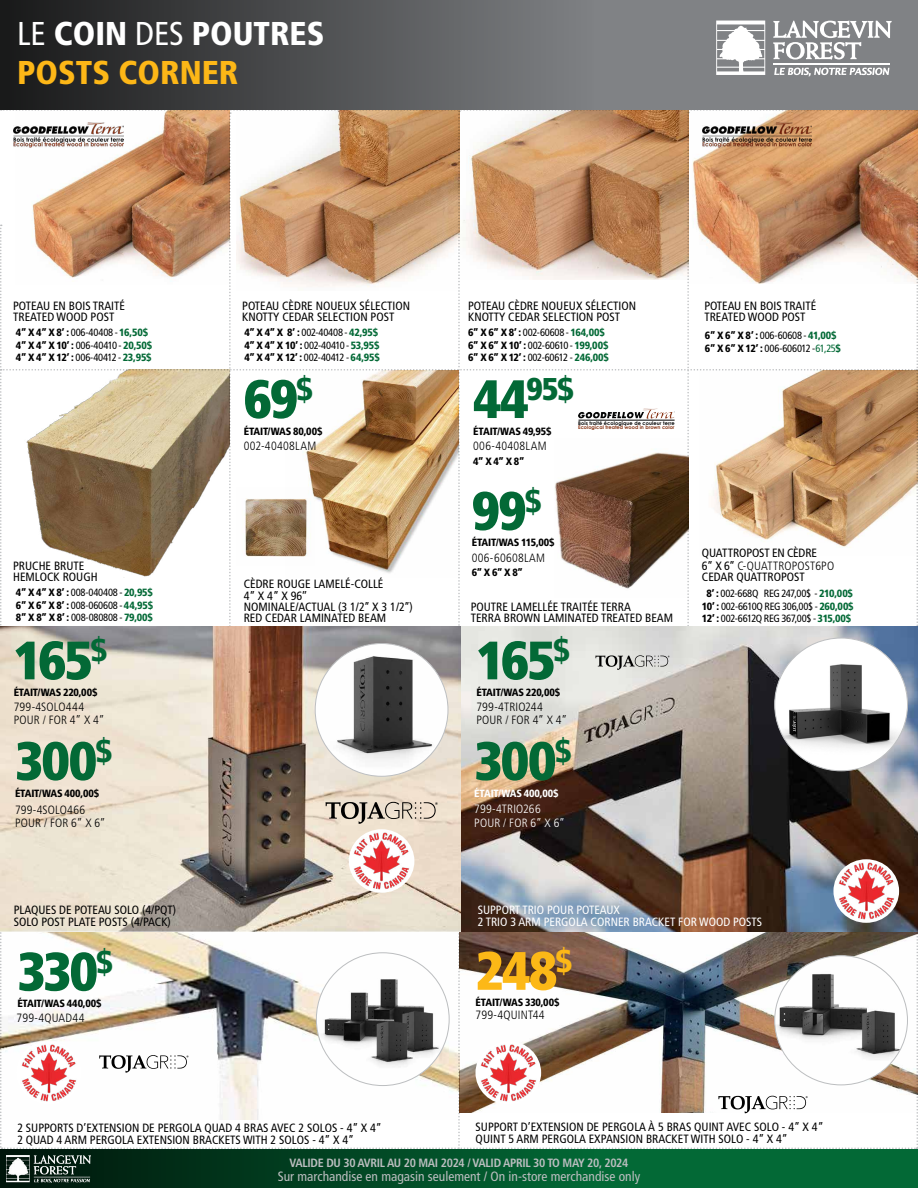
<style>
.page{position:relative;width:918px;height:1188px;background:#fff}
.page>*{position:absolute;margin:0;border:0;box-sizing:border-box;transform-origin:0 0}
.t1{font:900 condensed 54px "Frutiger LT Std";letter-spacing:-.03em;color:#036936}
.t2{font:900 condensed 54px "Frutiger LT Std";color:#fcb817}
.t3{font:900 condensed 33px/39.2px "Frutiger LT Std";color:#fff}
.t4{font:900 condensed 31.5px "Frutiger LT Std";color:#036936}
.t5{font:condensed 13.5px "Frutiger LT Std";color:#bcbec0}
.t6{font:condensed 12px/11.2px "Frutiger LT Std";color:#000}
.t7{font:300 condensed 12px/13.5px "Frutiger LT Std";letter-spacing:.02em;color:#000}
.t8{font:condensed 12px/11.2px "Frutiger LT Std";color:#fff}
.t9{font:700 condensed 12px "Frutiger LT Std";letter-spacing:-.025em;color:#bcbec0}
.t10{font:300 condensed 12px/13.5px "Frutiger LT Std";letter-spacing:.015em;color:#fff}
.t11{font:condensed 10.5px/12.6px "Frutiger LT Std";letter-spacing:-.02em;color:#000}
.t12{font:900 condensed 10.5px "Frutiger LT Std";letter-spacing:-.02em;color:#000}
.t13{font:900 condensed 10.5px "Frutiger LT Std";letter-spacing:-.015em;color:#fff}
.t14{font:700 4.95px "Century Gothic";letter-spacing:.02em;color:#000}
.t15{font:700 4.95px "Century Gothic";letter-spacing:.005em;color:#873213}
.s1{font-weight:400}
.s2{color:#fdb717}
.s3{font-weight:900}
.s4{font-weight:900;color:#036936}
.s5{color:#036936}
.s6{font-size:54px}
.s7{font-weight:300}
</style>
<div class="page">
<img style="left:0;top:109px;width:918px;height:1040px">
<div style="left:349px;top:829px;width:65px;height:64px;background:#fff;border-radius:50%"></div>
<img style="left:353px;top:832px;width:57px;height:58px">
<svg style="left:833px;top:859px;width:66px;height:64px"></svg>
<img style="left:838px;top:862px;width:57px;height:59px">
<svg style="left:0;top:1187px;width:918px;height:1px"></svg>
<svg style="left:0;top:1149px;width:918px;height:38px;background:#025029"></svg>
<img style="left:7px;top:1155px;width:84px;height:27px">
<svg style="left:0;top:0;width:918px;height:109px;background:#5a5c5e"></svg>
<svg style="left:716px;top:21px;width:49px;height:54px"></svg>
<svg style="left:773px;top:20px;width:119px;height:40px"></svg>
<svg style="left:774px;top:67px;width:115px;height:9px"></svg>
<hr style="left:773px;top:64px;width:117px;height:1px;background:#fff">
<h2 class="t3" style="left:17px;top:14px;width:309px"><span class="s1">LE</span> COIN <span class="s1">DES</span> POUTRES<br><span class="s2">POSTS CORNER</span></h2>
<p class="t6" style="left:13px;top:300px;width:113px">POTEAU EN BOIS TRAITÉ<br>TREATED WOOD POST</p>
<p class="t6" style="left:242px;top:300px;width:169px">POTEAU CÈDRE NOUEUX SÉLECTION<br>KNOTTY CEDAR SELECTION POST</p>
<p class="t6" style="left:468px;top:300px;width:169px">POTEAU CÈDRE NOUEUX SÉLECTION<br>KNOTTY CEDAR SELECTION POST</p>
<p class="t6" style="left:704px;top:300px;width:113px">POTEAU EN BOIS TRAITÉ<br>TREATED WOOD POST</p>
<p class="t11" style="left:16px;top:326px;width:138px"><span class="s3">4” X 4” X 8’ :</span> 006-40408 - <span class="s4">16,50$<br></span><span class="s3">4” X 4” X 10’ :</span> 006-40410 - <span class="s4">20,50$<br></span><span class="s3">4” X 4” X 12’ :</span> 006-40412 - <span class="s4">23,95$</span></p>
<p class="t11" style="left:244px;top:326px;width:137px"><span class="s3">4” X 4” X 8’ :</span> 002-40408 - <span class="s4">42,95$<br></span><span class="s3">4” X 4” X 10’ :</span> 002-40410 - <span class="s4">53,95$<br></span><span class="s3">4” X 4” X 12’ :</span> 002-40412 - <span class="s4">64,95$</span></p>
<p class="t11" style="left:468px;top:326px;width:142px"><span class="s3">6” X 6” X 8’ :</span> 002-60608 - <span class="s4">164,00$<br></span><span class="s3">6” X 6” X 10’ :</span> 002-60610 - <span class="s4">199,00$<br></span><span class="s3">6” X 6” X 12’ :</span> 002-60612 - <span class="s4">246,00$</span></p>
<p class="t11" style="left:705px;top:330px;width:137px"><span class="s3">6” X 6” X 8’ :</span> 006-60608 - <span class="s4">41,00$<br></span><span class="s3">6” X 6” X 12’ :</span> 006-606012 -<span class="s5">61,25</span><span class="s4">$</span></p>
<h1 class="t1" style="left:244px;top:366px;width:71px">69<sup>$</sup></h1>
<p class="t12" style="left:244px;top:425px;width:80px">ÉTAIT/WAS 80,00$</p>
<p class="t12" style="left:473px;top:425px;width:80px">ÉTAIT/WAS 49,95$</p>
<h3 class="t4" style="left:473px;top:370px;width:102px"><span class="s6">44</span>95$</h3>
<p class="t14" style="left:578px;top:420px;width:98px">Bois traité écologique de couleur terre</p>
<p class="t15" style="left:578px;top:424px;width:98px">Ecological treated wood in brown color</p>
<p class="t7" style="left:244px;top:439px;width:74px">002-40408LAM</p>
<p class="t7" style="left:473px;top:439px;width:75px">006-40408LAM</p>
<p class="t12" style="left:473px;top:455px;width:53px">4” X 4” X 8”</p>
<p class="t6" style="left:13px;top:560px;width:86px">PRUCHE BRUTE<br>HEMLOCK ROUGH</p>
<p class="t11" style="left:16px;top:586px;width:139px;text-align:justify"><span class="s3">4” X 4” X 8’ :</span> 008-040408 - <span class="s4">20,95$ </span><span class="s3">6” X 6” X 8’ :</span> 008-060608 - <span class="s4">44,95$ </span><span class="s3">8” X 8” X 8’ :</span> 008-080808 - <span class="s4">79,00$</span></p>
<p class="t6" style="left:244px;top:579px;width:171px">CÈDRE ROUGE LAMELÉ-COLLÉ<br>4” X 4” X 96’’<br>NOMINALE/ACTUAL (3 1/2’’ X 3 1/2’’)<br>RED CEDAR LAMINATED BEAM</p>
<h1 class="t1" style="left:472px;top:478px;width:71px">99<sup>$</sup></h1>
<p class="t12" style="left:472px;top:537px;width:84px">ÉTAIT/WAS 115,00$</p>
<p class="t7" style="left:472px;top:551px;width:75px">006-60608LAM</p>
<p class="t12" style="left:472px;top:566px;width:53px">6” X 6” X 8”</p>
<p class="t6" style="left:471px;top:601px;width:204px">POUTRE LAMELLÉE TRAITÉE TERRA<br>TERRA BROWN LAMINATED TREATED BEAM</p>
<p class="t6" style="left:702px;top:546px;width:134px;line-height:13.5px">QUATTROPOST EN CÈDRE<br>6” X 6” <span class="s7">C-QUATTROPOST6PO</span></p>
<p class="t6" style="left:702px;top:572px;width:105px">CEDAR QUATTROPOST</p>
<p class="t11" style="left:702px;top:587px;width:153px;text-align:center"><span class="s3">8’ :</span> 002-668Q REG 247,00$ - <span class="s4">210,00$<br></span><span class="s3">10’ :</span> 002-6610Q REG 306,00$ - <span class="s4">260,00$<br></span><span class="s3">12’ :</span> 002-6612Q REG 367,00$ - <span class="s4">315,00$</span></p>
<h1 class="t1" style="left:14px;top:628px;width:95px">165<sup>$</sup></h1>
<p class="t12" style="left:14px;top:686px;width:85px">ÉTAIT/WAS 220,00$</p>
<h1 class="t1" style="left:476px;top:628px;width:95px">165<sup>$</sup></h1>
<p class="t12" style="left:476px;top:686px;width:85px">ÉTAIT/WAS 220,00$</p>
<p class="t7" style="left:14px;top:700px;width:92px">799-4SOLO444<br>POUR / FOR 4” X 4”</p>
<p class="t7" style="left:476px;top:700px;width:92px">799-4TRIO244<br>POUR / FOR 4” X 4”</p>
<h1 class="t1" style="left:15px;top:728px;width:99px">300<sup>$</sup></h1>
<p class="t12" style="left:15px;top:787px;width:86px">ÉTAIT/WAS 400,00$</p>
<h1 class="t1" style="left:474px;top:728px;width:99px">300<sup>$</sup></h1>
<p class="t13" style="left:474px;top:787px;width:86px">ÉTAIT/WAS 400,00$</p>
<p class="t7" style="left:15px;top:803px;width:92px">799-4SOLO466<br>POUR / FOR 6” X 6”</p>
<p class="t10" style="left:474px;top:803px;width:92px">799-4TRIO266<br>POUR / FOR 6” X 6”</p>
<p class="t6" style="left:14px;top:905px;width:164px">PLAQUES DE POTEAU SOLO (4/PQT)<br>SOLO POST PLATE POSTS (4/PACK)</p>
<h1 class="t1" style="left:17px;top:939px;width:97px">330<sup>$</sup></h1>
<p class="t12" style="left:17px;top:997px;width:86px">ÉTAIT/WAS 440,00$</p>
<p class="t8" style="left:478px;top:905px;width:286px">SUPPORT TRIO POUR POTEAUX<br>2 TRIO 3 ARM PERGOLA CORNER BRACKET FOR WOOD POSTS</p>
<h1 class="t2" style="left:476px;top:938px;width:98px">248<sup>$</sup></h1>
<p class="t12" style="left:476px;top:996px;width:85px">ÉTAIT/WAS 330,00$</p>
<p class="t7" style="left:17px;top:1011px;width:69px">799-4QUAD44</p>
<p class="t7" style="left:476px;top:1008px;width:71px">799-4QUINT44</p>
<p class="t6" style="left:17px;top:1123px;width:366px">2 SUPPORTS D’EXTENSION DE PERGOLA QUAD 4 BRAS AVEC 2 SOLOS - 4” X 4”</p>
<p class="t6" style="left:17px;top:1134px;width:338px">2 QUAD 4 ARM PERGOLA EXTENSION BRACKETS WITH 2 SOLOS - 4” X 4”</p>
<p class="t6" style="left:476px;top:1122px;width:350px">SUPPORT D’EXTENSION DE PERGOLA À 5 BRAS QUINT AVEC SOLO - 4” X 4”</p>
<p class="t6" style="left:476px;top:1134px;width:314px">QUINT 5 ARM PERGOLA EXPANSION BRACKET WITH SOLO - 4” X 4”</p>
<p class="t9" style="left:290px;top:1156px;width:340px">VALIDE DU 30 AVRIL AU 20 MAI 2024 / VALID APRIL 30 TO MAY 20, 2024</p>
<p class="t5" style="left:278px;top:1168px;width:364px">Sur marchandise en magasin seulement / On in-store merchandise only</p>
</div>
